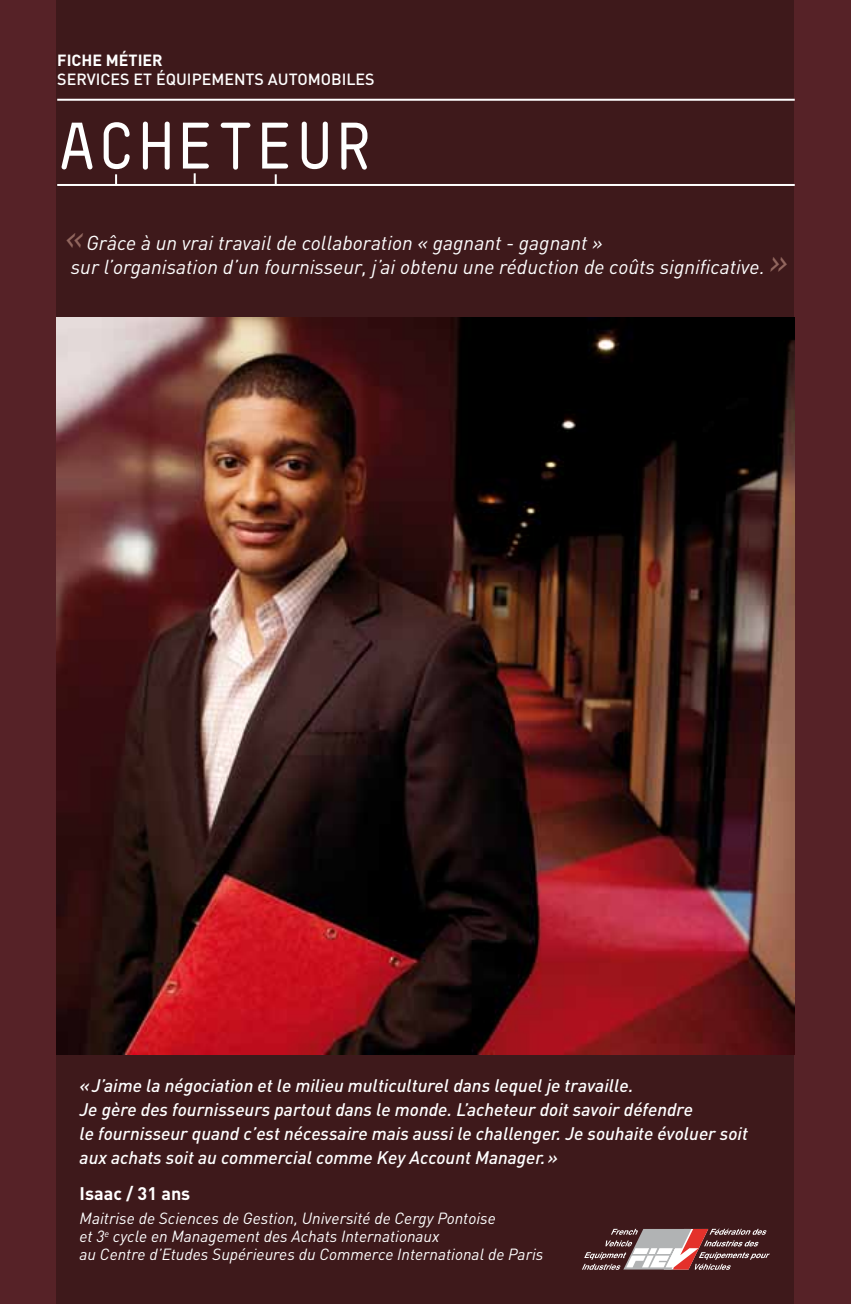
<style>
.page{position:relative;width:851px;height:1304px;background:#fff}
.page>*{position:absolute;margin:0;border:0;box-sizing:border-box;transform-origin:0 0}
.t1{font:700 66px "TSTAR Mono Round";color:#fff}
.t2{font:italic 20px/24px "DIN";color:#fff}
.t3{font:italic 500 18px/24px "DIN";color:#fff}
.t4{font:700 18px "DIN";color:#fff}
.t5{font:italic 16px/18px "DIN";color:#fff}
.t6{font:500 16px "DIN";color:#fff}
.t7{font:700 16px "DIN";color:#fff}
.s1{font-size:36px;color:#91665e}
</style>
<div class="page">
<div style="left:0;top:0;width:850px;height:1304px;background:#562227"></div>
<div style="left:57px;top:0;width:737px;height:969px;background:#3e191b"></div>
<div style="left:57px;top:766px;width:737px;height:538px;background:#3e191b"></div>
<svg style="left:582px;top:1229px;width:187px;height:41px"></svg>
<img style="left:57px;top:317px;width:737px;height:737px">
<hr style="left:57px;top:99px;width:737px;height:2px;background:#fff">
<hr style="left:57px;top:184px;width:737px;height:2px;background:#fff">
<svg style="left:115px;top:174px;width:2px;height:10px"></svg>
<svg style="left:275px;top:174px;width:2px;height:10px"></svg>
<svg style="left:194px;top:173px;width:2px;height:11px"></svg>
<p class="t7" style="left:57px;top:49px;width:107px">Fiche m étier</p>
<p class="t6" style="left:57px;top:69px;width:308px">SERVICES ET ÉQUI PEMENTS AUTOMOBI LES</p>
<h1 class="t1" style="left:57px;top:106px;width:318px">ACHETEUR</h1>
<p class="t2" style="left:65px;top:231px;width:724px"><span class="s1">«</span>Grâce à un vrai travail de collaboration « gagnant - gagnant »<br>sur l’organisation d’un fournisseur, j’ai obtenu une réduction de coûts significative. <span class="s1">»</span></p>
<p class="t3" style="left:80px;top:1073px;width:669px">«J’aime la négociation et le milieu multiculturel dans lequel je travaille.<br>Je gère des fournisseurs partout dans le monde. L’acheteur doit savoir défendre<br>le fournisseur quand c’est nécessaire mais aussi le challenger. Je souhaite évoluer soit aux achats soit au commercial comme Key Account Manager.»</p>
<p class="t4" style="left:80px;top:1182px;width:112px">Isaac / 31 ans</p>
<p class="t5" style="left:80px;top:1209px;width:465px">Maitrise de Sciences de Gestion, Université de Cergy Pontoise<br>et 3<sup>e</sup> cycle en Management des Achats Internationaux<br>au Centre d’Etudes Supérieures du Commerce International de Paris</p>
</div>
